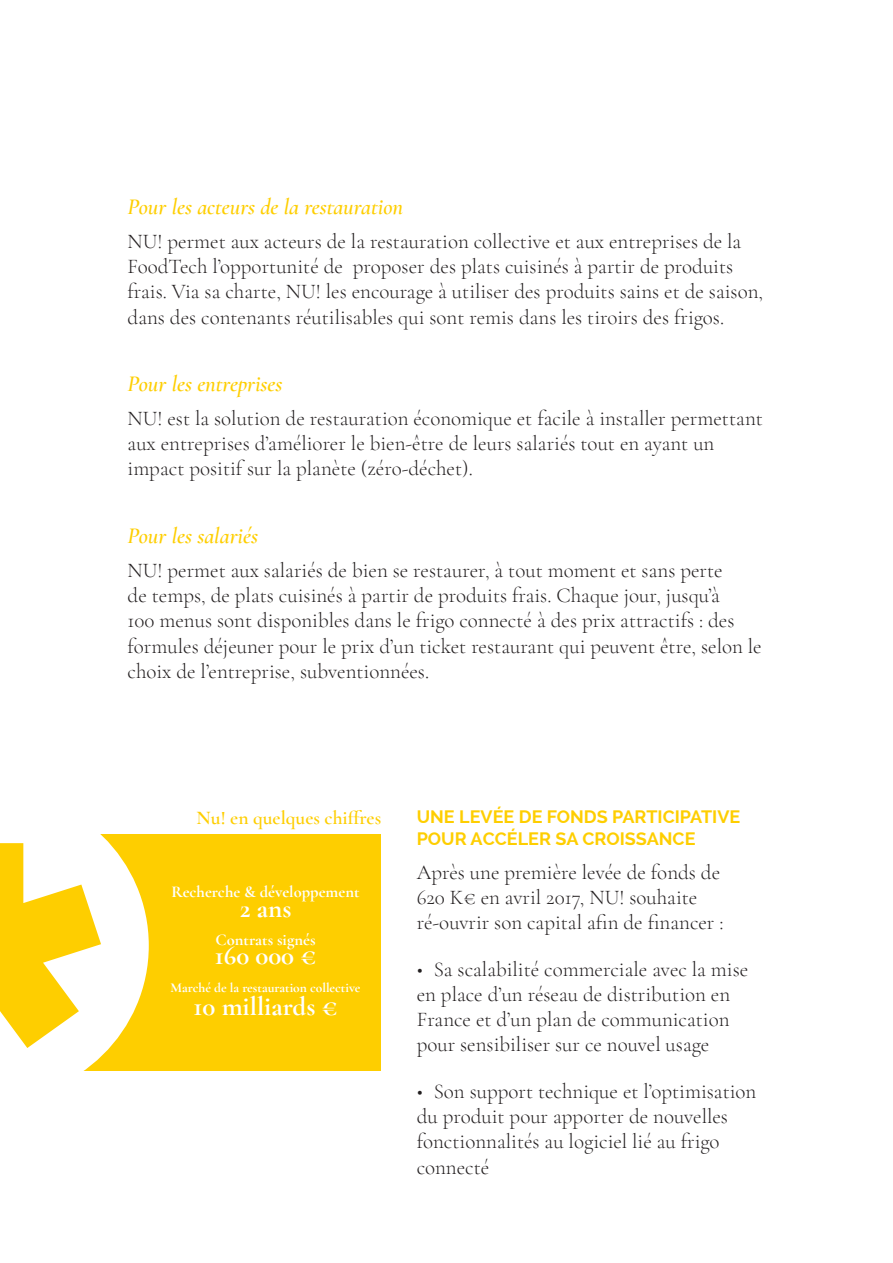
<style>
.page{position:relative;width:893px;height:1263px;background:#fff}
.page>*{position:absolute;margin:0;border:0;box-sizing:border-box;transform-origin:0 0}
.basic{font:700 27px "Cormorant Garamond";color:#fff}
.sous-titre{font:italic 600 22.5px "Cormorant Garamond";color:#fece00}
.normal_txt{font:300 21px/25.2px "Cormorant Garamond";color:#231f20}
.t1{font:600 19.5px "Cormorant Garamond";color:#fece00}
.sous-titre-2{font:700 18px/22.5px "Raleway";color:#fece00}
.basic-2{font:700 16.5px "Cormorant Garamond";color:#fff}
.basic-3{font:700 13.5px "Cormorant Garamond";color:#fff}
</style>
<div class="page">
<div style="left:0;top:834px;width:380px;height:236px;background:#fece00"></div>
<svg style="left:0;top:834px;width:149px;height:237px;fill:#fff"></svg>
<p class="sous-titre" style="left:128px;top:194px;width:277px">Pour les acteurs de la restauration</p>
<p class="normal_txt" style="left:128px;top:229px;width:637px">NU! permet aux acteurs de la restauration collective et aux entreprises de la FoodTech l’opportunité de proposer des plats cuisinés à partir de produits frais. Via sa charte, NU! les encourage à utiliser des produits sains et de saison, dans des contenants réutilisables qui sont remis dans les tiroirs des frigos.</p>
<p class="sous-titre" style="left:128px;top:371px;width:156px">Pour les entreprises</p>
<p class="normal_txt" style="left:128px;top:406px;width:637px">NU! est la solution de restauration économique et facile à installer permettant aux entreprises d’améliorer le bien-être de leurs salariés tout en ayant un impact positif sur la planète (zéro-déchet).</p>
<p class="sous-titre" style="left:128px;top:523px;width:132px">Pour les salariés</p>
<p class="normal_txt" style="left:128px;top:558px;width:636px">NU! permet aux salariés de bien se restaurer, à tout moment et sans perte<br>de temps, de plats cuisinés à partir de produits frais. Chaque jour, jusqu’à<br>100 menus sont disponibles dans le frigo connecté à des prix attractifs : des formules déjeuner pour le prix d’un ticket restaurant qui peuvent être, selon le choix de l’entreprise, subventionnées.</p>
<p class="t1" style="left:197px;top:805px;width:186px">Nu! en quelques chiffres</p>
<p class="basic-2" style="left:172px;top:882px;width:189px">Recherche &amp; développement</p>
<p class="basic" style="left:240px;top:891px;width:53px">2 ans</p>
<p class="basic-2" style="left:216px;top:929px;width:101px">Contrats signés</p>
<p class="basic" style="left:215px;top:939px;width:103px">160 000 €</p>
<p class="basic-3" style="left:171px;top:979px;width:191px">Marché de la restauration collective</p>
<p class="basic" style="left:194px;top:989px;width:146px">10 milliards €</p>
<p class="sous-titre-2" style="left:417px;top:805px;width:325px">UNE LEVÉE DE FONDS PARTICIPATIVE<br>POUR ACCÉLER SA CROISSANCE</p>
<p class="normal_txt" style="left:417px;top:860px;width:308px">Après une première levée de fonds de<br>620 K€ en avril 2017, NU! souhaite ré-ouvrir son capital afin de financer :</p>
<p class="normal_txt" style="left:417px;top:956px;width:333px">• Sa scalabilité commerciale avec la mise en place d’un réseau de distribution en France et d’un plan de communication pour sensibiliser sur ce nouvel usage</p>
<p class="normal_txt" style="left:417px;top:1078px;width:341px">• Son support technique et l’optimisation du produit pour apporter de nouvelles fonctionnalités au logiciel lié au frigo connecté</p>
</div>
